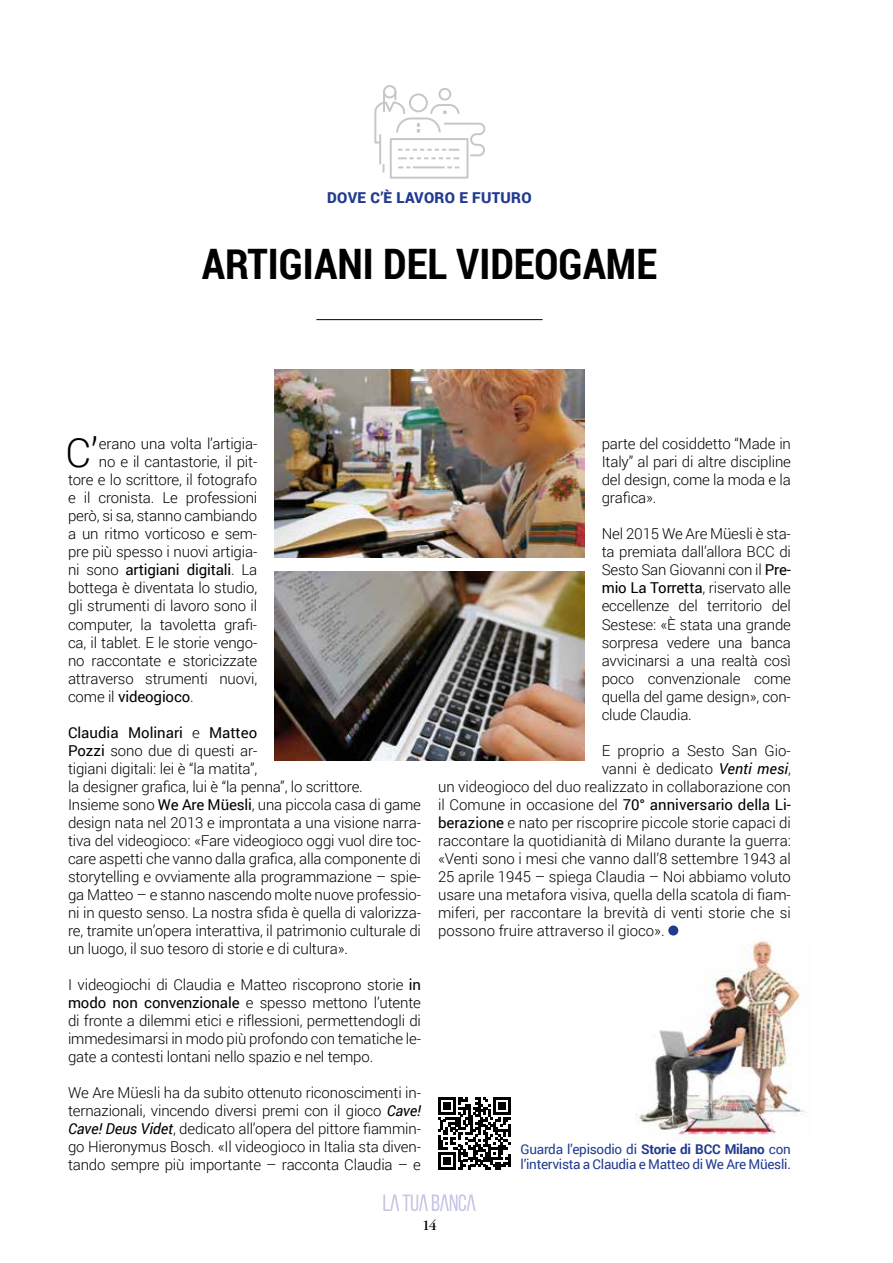
<style>
.page{position:relative;width:893px;height:1263px;background:#fff}
.page>*{position:absolute;margin:0;border:0;box-sizing:border-box;transform-origin:0 0}
.t1{font:700 42px "Roboto Condensed";color:#000}
.t2{font:300 40.35px "Roboto";color:#000}
.t3{font:300 15px/18px "Roboto";letter-spacing:-.01em;color:#000;text-align:justify}
.t4{font:15px "Roboto";letter-spacing:-.01em;color:#000}
.t5{font:900 15px "Roboto";letter-spacing:.02em;color:#213a8f}
.t6{font:15px "Garamond";color:#000}
.t7{font:13.5px/15px "Roboto";letter-spacing:-.02em;color:#213a8f}
.s1{font-weight:300}
.s2{font-weight:400}
.s3{font-weight:400;font-style:italic}
.s4{font-weight:700}
</style>
<div class="page">
<svg style="left:383px;top:1194px;width:93px;height:17px"></svg>
<img style="left:636px;top:941px;width:168px;height:201px">
<hr style="left:316px;top:319px;width:227px;height:1px;background:#000">
<div style="left:668px;top:925px;width:10px;height:10px;background:#213a8f;border-radius:50%"></div>
<img style="left:274px;top:369px;width:311px;height:189px">
<img style="left:274px;top:572px;width:311px;height:188px">
<svg style="left:438px;top:1097px;width:73px;height:72px"></svg>
<div style="left:383px;top:85px;width:13px;height:13px;border:2px solid #c6c6c6;border-radius:50%"></div>
<div style="left:438px;top:88px;width:13px;height:13px;border:2px solid #c6c6c6;border-radius:50%"></div>
<div style="left:390px;top:138px;width:78px;height:41px;border:2px solid #c6c6c6"></div>
<svg style="left:374px;top:92px;width:112px;height:81px"></svg>
<p class="t5" style="left:327px;top:187px;width:206px">DOVE C’È LAVORO E FUTURO</p>
<h1 class="t1" style="left:202px;top:235px;width:457px">ARTIGIANI DEL VIDEOGAME</h1>
<h2 class="t2" style="left:65px;top:425px;width:34px">C’</h2>
<p class="t3" style="left:99px;top:435px;width:160px">erano una volta l’artigia-</p>
<p class="t3" style="left:99px;top:453px;width:160px">no e il cantastorie, il pit-</p>
<p class="t3" style="left:68px;top:471px;width:191px">tore e lo scrittore, il fotografo</p>
<p class="t3" style="left:68px;top:489px;width:191px">e il cronista. Le professioni</p>
<p class="t3" style="left:68px;top:507px;width:191px">però, si sa, stanno cambiando</p>
<p class="t3" style="left:68px;top:525px;width:191px">a un ritmo vorticoso e sem-</p>
<p class="t3" style="left:68px;top:543px;width:191px">pre più spesso i nuovi artigia-</p>
<p class="t4" style="left:68px;top:560px;width:191px"><span class="s1">ni sono</span> artigiani digitali<span class="s1">. La</span></p>
<p class="t3" style="left:68px;top:579px;width:191px">bottega è diventata lo studio,</p>
<p class="t3" style="left:68px;top:597px;width:191px">gli strumenti di lavoro sono il</p>
<p class="t3" style="left:68px;top:615px;width:191px">computer, la tavoletta grafi-</p>
<p class="t3" style="left:68px;top:633px;width:191px">ca, il tablet. E le storie vengo-</p>
<p class="t3" style="left:68px;top:651px;width:191px">no raccontate e storicizzate</p>
<p class="t3" style="left:68px;top:669px;width:191px">attraverso strumenti nuovi,</p>
<p class="t4" style="left:68px;top:686px;width:127px"><span class="s1">come il</span> videogioco<span class="s1">.</span></p>
<p class="t3" style="left:68px;top:723px;width:355px;text-align:left"><span class="s2">Claudia Molinari</span> e <span class="s2">Matteo<br>Pozzi</span> sono due di questi ar-<br>tigiani digitali: lei è “la matita”,<br>la designer grafica, lui è “la penna”, lo scrittore.<br>Insieme sono <span class="s2">We Are Müesli</span>, una piccola casa di game design nata nel 2013 e improntata a una visione narra&shy;tiva del videogioco: «Fare videogioco oggi vuol dire toc&shy;care aspetti che vanno dalla grafica, alla componente di storytelling e ovviamente alla programmazione – spie&shy;ga Matteo – e stanno nascendo molte nuove professio&shy;ni in questo senso. La nostra sfida è quella di valorizza&shy;re, tramite un’opera interattiva, il patrimonio culturale di un luogo, il suo tesoro di storie e di cultura».</p>
<p class="t3" style="left:68px;top:975px;width:354px">I videogiochi di Claudia e Matteo riscoprono storie <span class="s2">in modo non convenzionale</span> e spesso mettono l’utente di fronte a dilemmi etici e riflessioni, permettendogli di immedesimarsi in modo più profondo con tematiche le&shy;gate a contesti lontani nello spazio e nel tempo.</p>
<p class="t3" style="left:68px;top:1083px;width:354px">We Are Müesli ha da subito ottenuto riconoscimenti in&shy;ternazionali, vincendo diversi premi con il gioco <span class="s3">Cave!<br>Cave! Deus Videt</span>, dedicato all’opera del pittore fiammin&shy;go Hieronymus Bosch. «Il videogioco in Italia sta diven&shy;tando sempre più importante – racconta Claudia – e</p>
<p class="t3" style="left:602px;top:435px;width:191px">parte del cosiddetto “Made in Italy” al pari di altre discipline del design, come la moda e la grafica».</p>
<p class="t3" style="left:602px;top:525px;width:191px">Nel 2015 We Are Müesli è sta&shy;ta premiata dall’allora BCC di Sesto San Giovanni con il <span class="s2">Pre&shy;mio La Torretta</span>, riservato alle eccellenze del territorio del Sestese: «È stata una grande sorpresa vedere una banca avvicinarsi a una realtà così poco convenzionale come quella del game design», con&shy;clude Claudia.</p>
<p class="t3" style="left:602px;top:741px;width:191px">E proprio a Sesto San Gio-</p>
<p class="t3" style="left:602px;top:759px;width:191px">vanni è dedicato <span class="s3">Venti mesi</span>,</p>
<p class="t3" style="left:438px;top:777px;width:354px">un videogioco del duo realizzato in collaborazione con</p>
<p class="t4" style="left:438px;top:794px;width:354px"><span class="s1">il Comune in occasione del</span> 70° anniversario della Li-</p>
<p class="t3" style="left:438px;top:813px;width:354px"><span class="s2">berazione</span> e nato per riscoprire piccole storie capaci di</p>
<p class="t3" style="left:438px;top:831px;width:354px">raccontare la quotidianità di Milano durante la guerra:</p>
<p class="t3" style="left:438px;top:849px;width:354px">«Venti sono i mesi che vanno dall’8 settembre 1943 al</p>
<p class="t3" style="left:438px;top:867px;width:354px">25 aprile 1945 – spiega Claudia – Noi abbiamo voluto</p>
<p class="t3" style="left:438px;top:885px;width:354px">usare una metafora visiva, quella della scatola di fiam-</p>
<p class="t3" style="left:438px;top:903px;width:354px">miferi, per raccontare la brevità di venti storie che si</p>
<p class="t3" style="left:438px;top:921px;width:228px">possono fruire attraverso il gioco».</p>
<p class="t7" style="left:521px;top:1141px;width:272px">Guarda l’episodio di <span class="s4">Storie di BCC Milano</span> con l’intervista a Claudia e Matteo di We Are Müesli.</p>
<p class="t6" style="left:422px;top:1217px;width:16px">14</p>
</div>
